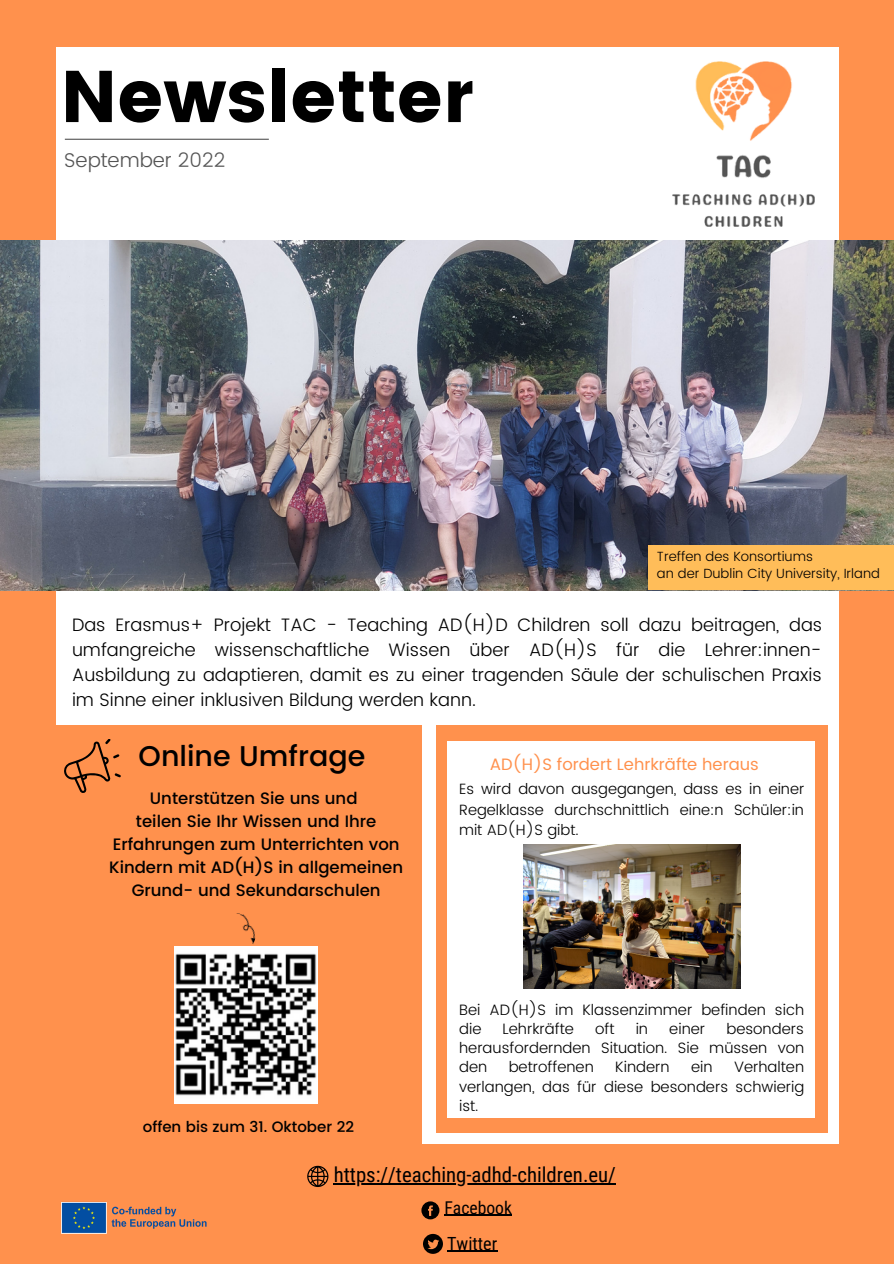
<style>
.page{position:relative;width:894px;height:1264px;background:#fff}
.page>*{position:absolute;margin:0;border:0;box-sizing:border-box;transform-origin:0 0}
.t1{font:72.75px "Poppins";color:#000}
.t2{font:500 28.5px "Poppins";color:#000}
.t3{font:20.85px "Roboto Condensed";color:#000}
.t4{font:300 19.95px "Poppins";color:#545454}
.t5{font:18.15px "Roboto Condensed";color:#000}
.t6{font:300 18px/24.8px "Poppins";color:#000}
.t7{font:17.7px "Roboto Condensed";color:#000}
.t8{font:500 16.5px/23px "Poppins";color:#000;text-align:center}
.t9{font:16.5px "Poppins";color:#ff914d}
.t10{font:300 15px/19.2px "Poppins";color:#000;text-align:justify}
.t11{font:500 15px "Poppins";color:#000}
.t12{font:300 14.85px/20.1px "Poppins";color:#000;text-align:justify}
.t13{font:300 13.35px/17.7px "Poppins";color:#000}
.s1{font-weight:400}
</style>
<div class="page">
<div style="left:0;top:0;width:893px;height:1263px;background:#ff914d"></div>
<img style="left:61px;top:1202px;width:146px;height:32px">
<div style="left:56px;top:47px;width:782px;height:1096px;background:#fff"></div>
<img style="left:672px;top:61px;width:142px;height:166px">
<hr style="left:65px;top:139px;width:204px;height:1px;background:#545454">
<img style="left:0;top:240px;width:893px;height:351px">
<div style="left:647px;top:546px;width:246px;height:44px;background:#ffbd59"></div>
<svg style="left:421px;top:1201px;width:18px;height:18px"></svg>
<hr style="left:444px;top:1214px;width:68px;height:1px;background:#000">
<svg style="left:423px;top:1233px;width:20px;height:20px"></svg>
<hr style="left:447px;top:1250px;width:50px;height:1px;background:#000">
<svg style="left:307px;top:1165px;width:21px;height:21px"></svg>
<hr style="left:333px;top:1183px;width:283px;height:1px;background:#000">
<div style="left:436px;top:725px;width:391px;height:408px;background:#ff914d"></div>
<div style="left:447px;top:741px;width:367px;height:376px;background:#fff"></div>
<div style="left:52px;top:725px;width:369px;height:421px;background:#ff914d"></div>
<img style="left:236px;top:913px;width:20px;height:31px">
<svg style="left:64px;top:739px;width:57px;height:54px"></svg>
<img style="left:174px;top:946px;width:143px;height:157px">
<img style="left:523px;top:844px;width:216px;height:144px">
<h1 class="t1" style="left:61px;top:54px;width:414px">Newsletter</h1>
<p class="t4" style="left:64px;top:149px;width:162px">September 2022</p>
<p class="t13" style="left:656px;top:547px;width:224px">Treffen des Konsortiums<br>an der Dublin City University, Irland</p>
<p class="t6" style="left:72px;top:612px;width:751px;text-align:justify">Das Erasmus+ Projekt TAC - Teaching AD(H)D Children soll dazu beitragen, das umfangreiche wissenschaftliche Wissen über AD(H)S für die Lehrer:innen-Ausbildung zu adaptieren, damit es zu einer tragenden Säule der schulischen Praxis im Sinne einer inklusiven Bildung werden kann.</p>
<h2 class="t2" style="left:139px;top:740px;width:228px">Online Umfrage</h2>
<p class="t9" style="left:489px;top:754px;width:270px">AD(H)S fordert Lehrkräfte heraus</p>
<p class="t8" style="left:109px;top:787px;width:295px">Unterstützen Sie uns und<br>teilen Sie Ihr Wissen und Ihre<br>Erfahrungen zum Unterrichten von<br>Kindern mit AD(H)S in allgemeinen<br>Grund- und Sekundarschulen</p>
<p class="t11" style="left:143px;top:1118px;width:213px">offen bis zum 31. Oktober 22</p>
<p class="t12" style="left:459px;top:779px;width:346px">Es wird davon ausgegangen, dass es in einer Regelklasse durchschnittlich eine:n Schüler:in mit AD(H)S gibt.</p>
<p class="t10" style="left:459px;top:1000px;width:346px">Bei AD(H)S im Klassenzimmer befinden sich die</p>
<p class="t6" style="left:550px;top:1002px;width:286px">and more than <span class="s1">350 teachers all over Europe</span> have filled it in.</p>
<p class="t10" style="left:502px;top:1019px;width:73px">Lehrkräfte</p>
<p class="t10" style="left:595px;top:1019px;width:21px">oft</p>
<p class="t10" style="left:635px;top:1019px;width:14px">in</p>
<p class="t10" style="left:669px;top:1019px;width:37px">einer</p>
<p class="t10" style="left:459px;top:1019px;width:346px;text-indent:267px">besonders herausfordernden Situation. Sie müssen von den</p>
<p class="t10" style="left:508px;top:1057px;width:87px">betroffenen</p>
<p class="t10" style="left:615px;top:1057px;width:56px">Kindern</p>
<p class="t10" style="left:690px;top:1057px;width:23px">ein</p>
<p class="t10" style="left:459px;top:1057px;width:346px;text-indent:275px">Verhalten verlangen, das für diese besonders schwierig ist.</p>
<p class="t3" style="left:333px;top:1162px;width:284px">https://teaching-adhd-children.eu/</p>
<p class="t7" style="left:444px;top:1197px;width:69px">Facebook</p>
<p class="t5" style="left:447px;top:1232px;width:52px">Twitter</p>
</div>
